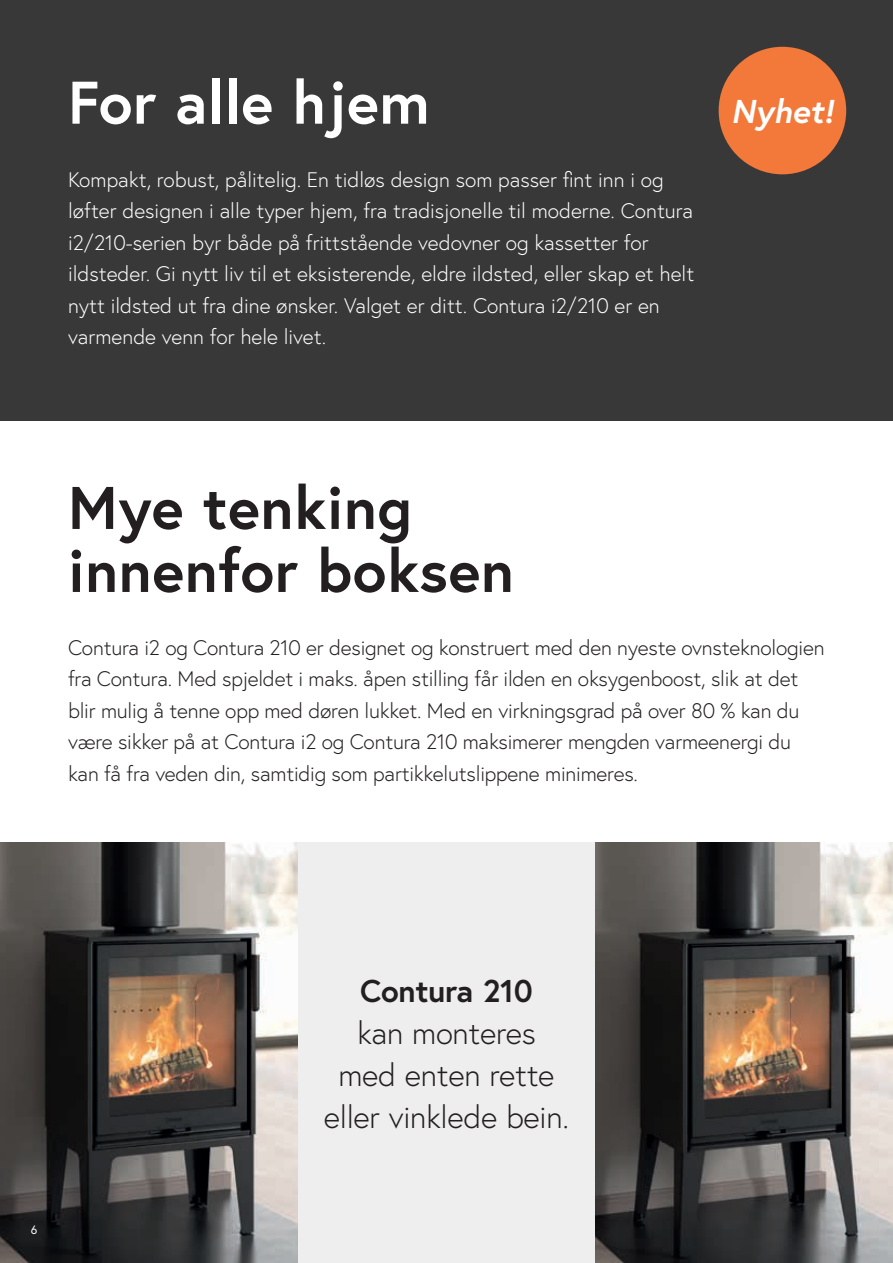
<style>
.page{position:relative;width:893px;height:1263px;background:#fff}
.page>*{position:absolute;margin:0;border:0;box-sizing:border-box;transform-origin:0 0}
.t1{font:700 60px/63px "Europa";letter-spacing:.01em;color:#231f20}
.t2{font:700 60px "Europa";letter-spacing:.01em;color:#fff}
.t3{font:italic 700 33px "Europa";color:#fff}
.t4{font:300 31.5px/42px "Europa";letter-spacing:-.01em;color:#231f20;text-align:center}
.t5{font:700 31.5px "Europa";letter-spacing:-.01em;color:#231f20}
.t6{font:300 21px/31.5px "Europa";letter-spacing:-.01em;color:#231f20}
.t7{font:300 21px/31.5px "Europa";color:#fff}
.t8{font:12px "Europa";color:#fff}
</style>
<div class="page">
<div style="left:0;top:842px;width:893px;height:421px;background:#eeeeef"></div>
<img style="left:0;top:842px;width:298px;height:421px">
<img style="left:595px;top:842px;width:298px;height:421px">
<div style="left:0;top:0;width:893px;height:421px;background:#383839"></div>
<div style="left:719px;top:47px;width:127px;height:127px;background:#f3793b;border-radius:50%"></div>
<h1 class="t2" style="left:68px;top:62px;width:363px">For alle hjem</h1>
<p class="t7" style="left:68px;top:163px;width:628px">Kompakt, robust, pålitelig. En tidløs design som passer fint inn i og løfter designen i alle typer hjem, fra tradisjonelle til moderne. Contura i2/210-serien byr både på frittstående vedovner og kassetter for ildsteder. Gi nytt liv til et eksisterende, eldre ildsted, eller skap et helt nytt ildsted ut fra dine ønsker. Valget er ditt. Contura i2/210 er en varmende venn for hele livet.</p>
<h2 class="t3" style="left:731px;top:88px;width:104px">Nyhet!</h2>
<h1 class="t1" style="left:68px;top:475px;width:447px">Mye tenking innenfor boksen</h1>
<p class="t6" style="left:68px;top:632px;width:758px">Contura i2 og Contura 210 er designet og konstruert med den nyeste ovnsteknologien fra Contura. Med spjeldet i maks. åpen stilling får ilden en oksygenboost, slik at det blir mulig å tenne opp med døren lukket. Med en virkningsgrad på over 80 % kan du være sikker på at Contura i2 og Contura 210 maksimerer mengden varmeenergi du kan få fra veden din, samtidig som partikkelutslippene minimeres.</p>
<p class="t8" style="left:31px;top:1222px;width:8px">6</p>
<h3 class="t5" style="left:360px;top:969px;width:174px">Contura 210</h3>
<h3 class="t4" style="left:324px;top:1011px;width:247px">kan monteres<br>med enten rette eller vinklede bein.</h3>
</div>
